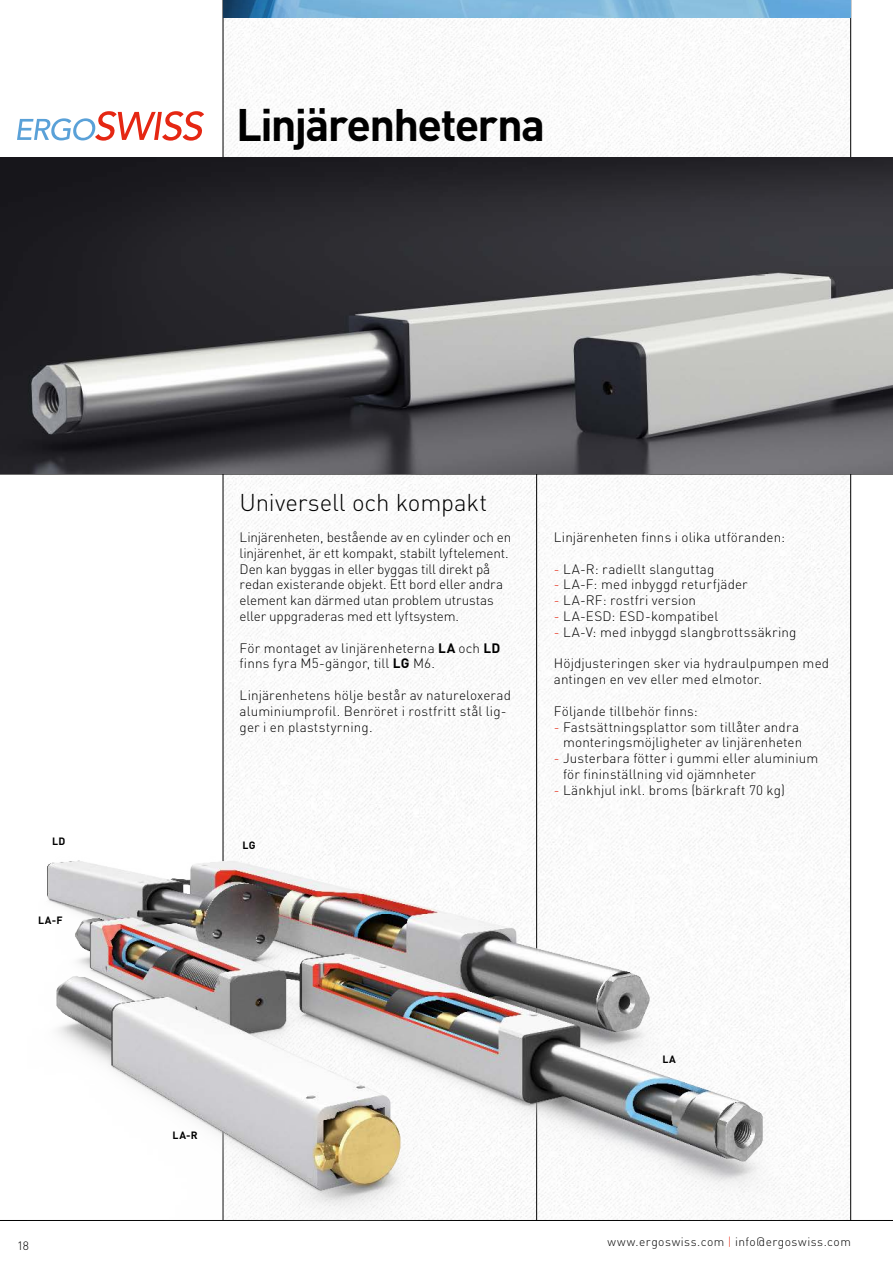
<style>
.page{position:relative;width:893px;height:1263px;background:#fff}
.page>*{position:absolute;margin:0;border:0;box-sizing:border-box;transform-origin:0 0}
.t1{font:700 45px "DIN Pro";letter-spacing:-.04em;color:#000}
.t2{font:300 24px "DIN Pro";letter-spacing:-.005em;color:#000}
.t3{font:300 13.5px/15.8px "DIN Pro";letter-spacing:.005em;color:#000}
.t4{font:300 12px "DIN Pro";letter-spacing:.035em;color:#000}
.t5{font:700 10.5px "DIN Pro";letter-spacing:.06em;color:#000}
.s1{font-weight:700}
.s2{color:#e52713}
</style>
<div class="page">
<img style="left:224px;top:475px;width:626px;height:336px">
<img style="left:224px;top:17px;width:626px;height:140px">
<hr style="left:223px;top:0;width:1px;height:1220px;background:#000">
<hr style="left:850px;top:0;width:1px;height:1220px;background:#000">
<img style="left:223px;top:0;width:627px;height:17px">
<hr style="left:536px;top:474px;width:1px;height:746px;background:#000">
<hr style="left:0;top:1220px;width:893px;height:1px;background:#000">
<svg style="left:17px;top:111px;width:187px;height:30px"></svg>
<img style="left:47px;top:811px;width:805px;height:409px">
<hr style="left:0;top:157px;width:893px;height:1px;background:#000">
<hr style="left:0;top:474px;width:893px;height:1px;background:#000">
<img style="left:0;top:158px;width:893px;height:316px">
<h1 class="t1" style="left:236px;top:87px;width:311px">Linjärenheterna</h1>
<p class="t5" style="left:52px;top:833px;width:15px">LD</p>
<p class="t5" style="left:38px;top:911px;width:26px">LA-F</p>
<h2 class="t2" style="left:240px;top:484px;width:249px">Universell och kompakt</h2>
<p class="t3" style="left:240px;top:528px;width:273px">Linjärenheten, bestående av en cylinder och en linjärenhet, är ett kompakt, stabilt lyftelement.<br>Den kan byggas in eller byggas till direkt på redan existerande objekt. Ett bord eller andra element kan därmed utan problem utrustas eller uppgraderas med ett lyftsystem.</p>
<p class="t3" style="left:240px;top:639px;width:262px">För montaget av linjärenheterna <span class="s1">LA</span> och <span class="s1">LD </span>finns fyra M5-gängor, till <span class="s1">LG</span> M6.</p>
<p class="t3" style="left:240px;top:686px;width:273px">Linjärenhetens hölje består av natureloxerad aluminiumprofil. Benröret i rostfritt stål lig&shy;ger i en plaststyrning.</p>
<p class="t5" style="left:242px;top:837px;width:15px">LG</p>
<p class="t3" style="left:554px;top:528px;width:233px">Linjärenheten finns i olika utföranden:</p>
<p class="t3" style="left:554px;top:560px;width:162px"><span class="s2">-</span> LA-R: radiellt slanguttag</p>
<p class="t3" style="left:554px;top:576px;width:195px"><span class="s2">-</span> LA-F: med inbyggd returfjäder</p>
<p class="t3" style="left:554px;top:592px;width:144px"><span class="s2">-</span> LA-RF: rostfri version</p>
<p class="t3" style="left:554px;top:607px;width:166px"><span class="s2">-</span> LA-ESD: ESD-kompatibel</p>
<p class="t3" style="left:554px;top:623px;width:244px"><span class="s2">-</span> LA-V: med inbyggd slangbrottssäkring</p>
<p class="t3" style="left:554px;top:655px;width:277px">Höjdjusteringen sker via hydraulpumpen med antingen en vev eller med elmotor.</p>
<p class="t3" style="left:554px;top:702px;width:145px">Följande tillbehör finns:</p>
<p class="t3" style="left:554px;top:718px;width:250px;text-align:right"><span class="s2">-</span> Fastsättningsplattor som tillåter andra monteringsmöjligheter av linjärenheten</p>
<p class="t3" style="left:563px;top:749px;width:257px;text-indent:-9px"><span class="s2">-</span> Justerbara fötter i gummi eller aluminium för fininställning vid ojämnheter</p>
<p class="t3" style="left:554px;top:781px;width:233px"><span class="s2">-</span> Länkhjul inkl. broms (bärkraft 70 kg)</p>
<p class="t5" style="left:173px;top:1126px;width:27px">LA-R</p>
<p class="t5" style="left:662px;top:1050px;width:15px">LA</p>
<p class="t4" style="left:17px;top:1237px;width:14px">18</p>
<p class="t4" style="left:608px;top:1232px;width:245px">www.ergoswiss.com <span class="s2">|</span> info@ergoswiss.com</p>
</div>
